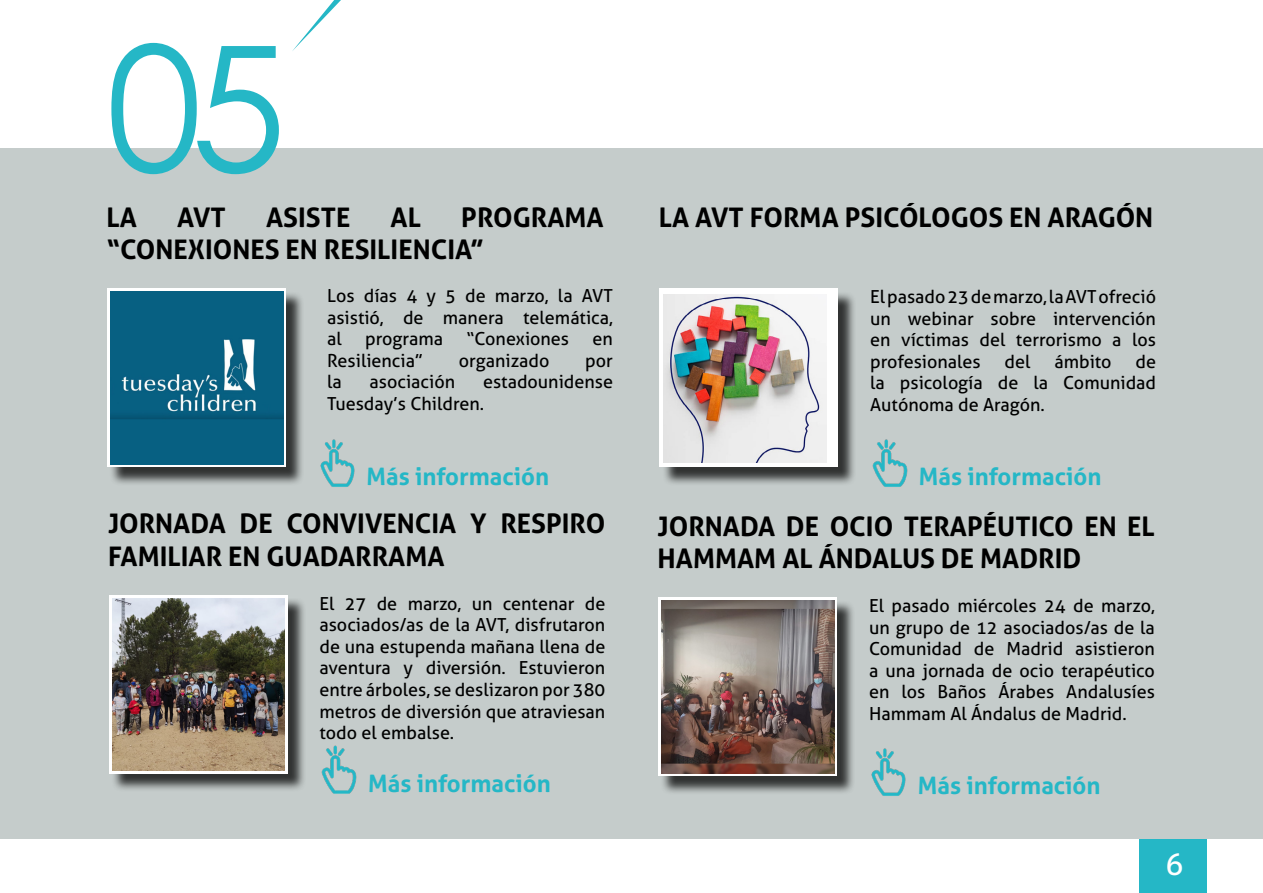
<style>
.page{position:relative;width:1263px;height:893px;background:#fff}
.page>*{position:absolute;margin:0;border:0;box-sizing:border-box;transform-origin:0 0}
.t1{font:174px "Century Gothic";color:#25b7c6}
.t2{font:30px "Aller";color:#fff}
.t3{font:700 27px/32.4px "Aller";color:#000}
.t4{font:700 24px "Aller";color:#25b7c6}
.t5{font:18px/21.6px "Aller";color:#000;text-align:justify}
</style>
<div class="page">
<div style="left:0;top:148px;width:1263px;height:690px;background:#c5cccb"></div>
<div style="left:1139px;top:839px;width:67px;height:54px;background:#25b7c6"></div>
<svg style="left:292px;top:0;width:49px;height:51px"></svg>
<div style="left:660px;top:600px;width:195px;height:195px;background:#000;opacity:.75"></div>
<svg style="left:658px;top:598px;width:179px;height:178px;fill:#fff"></svg>
<img style="left:871px;top:748px;width:35px;height:48px">
<img style="left:662px;top:601px;width:172px;height:172px">
<div style="left:111px;top:598px;width:195px;height:195px;background:#000;opacity:.75"></div>
<div style="left:109px;top:595px;width:178px;height:179px;background:#fff"></div>
<img style="left:321px;top:745px;width:36px;height:49px">
<img style="left:112px;top:598px;width:173px;height:173px">
<div style="left:662px;top:291px;width:194px;height:195px;background:#000;opacity:.75"></div>
<div style="left:659px;top:289px;width:179px;height:178px;background:#fff"></div>
<img style="left:872px;top:439px;width:36px;height:48px">
<img style="left:663px;top:295px;width:164px;height:168px">
<div style="left:109px;top:291px;width:195px;height:195px;background:#000;opacity:.75"></div>
<svg style="left:107px;top:289px;width:179px;height:178px;fill:#fff"></svg>
<img style="left:320px;top:439px;width:35px;height:48px">
<img style="left:111px;top:292px;width:172px;height:172px">
<h1 class="t1" style="left:106px;top:-13px;width:182px">05</h1>
<h3 class="t3" style="left:106px;top:201px;width:499px;text-indent:355px">PROGRAMA “CONEXIONES EN RESILIENCIA”</h3>
<p class="t5" style="left:327px;top:285px;width:287px">Los días 4 y 5 de marzo, la AVT asistió, de manera telemática, al</p>
<h3 class="t3" style="left:106px;top:201px;width:32px">LA</h3>
<h3 class="t3" style="left:177px;top:201px;width:50px">AVT</h3>
<h3 class="t3" style="left:266px;top:201px;width:86px">ASISTE</h3>
<h3 class="t3" style="left:391px;top:201px;width:32px">AL</h3>
<p class="t5" style="left:365px;top:328px;width:79px">programa</p>
<p class="t5" style="left:466px;top:328px;width:104px">“Conexiones</p>
<p class="t5" style="left:593px;top:328px;width:22px">en</p>
<p class="t5" style="left:327px;top:349px;width:97px">Resiliencia”</p>
<p class="t5" style="left:459px;top:349px;width:92px">organizado</p>
<p class="t5" style="left:585px;top:349px;width:29px">por</p>
<p class="t5" style="left:327px;top:371px;width:16px">la</p>
<p class="t5" style="left:370px;top:371px;width:87px">asociación</p>
<p class="t5" style="left:327px;top:371px;width:287px;text-indent:156px">estadounidense<br>Tuesday’s Children.</p>
<h3 class="t4" style="left:367px;top:462px;width:184px">Más información</h3>
<h3 class="t3" style="left:108px;top:507px;width:499px">JORNADA DE CONVIVENCIA Y RESPIRO<br>FAMILIAR EN GUADARRAMA</h3>
<p class="t5" style="left:319px;top:592px;width:287px">El 27 de marzo, un centenar de asociados/as de la AVT, disfrutaron de una estupenda mañana llena de aventura y diversión. Estuvieron entre árboles, se deslizaron por 380 metros de diversión que atraviesan todo el embalse.</p>
<h3 class="t4" style="left:368px;top:769px;width:184px">Más información</h3>
<h3 class="t3" style="left:659px;top:201px;width:496px">LA AVT FORMA PSICÓLOGOS EN ARAGÓN</h3>
<p class="t5" style="left:870px;top:286px;width:287px">El pasado 23 de marzo, la AVT ofreció un webinar sobre intervención en víctimas del terrorismo a los profesionales</p>
<p class="t5" style="left:870px;top:351px;width:287px;text-indent:265px">de la psicología de la Comunidad Autónoma de Aragón.</p>
<p class="t5" style="left:1005px;top:351px;width:27px">del</p>
<p class="t5" style="left:1054px;top:351px;width:59px">ámbito</p>
<h3 class="t4" style="left:919px;top:462px;width:184px">Más información</h3>
<h3 class="t3" style="left:658px;top:510px;width:499px">JORNADA DE OCIO TERAPÉUTICO EN EL<br>HAMMAM AL ÁNDALUS DE MADRID</h3>
<p class="t5" style="left:869px;top:595px;width:287px">El pasado miércoles 24 de marzo, un grupo de 12 asociados/as de la Comunidad de Madrid asistieron a una jornada de ocio terapéutico en los Baños Árabes Andalusíes Hammam Al Ándalus de Madrid.</p>
<h3 class="t4" style="left:918px;top:770px;width:184px">Más información</h3>
<h2 class="t2" style="left:1165px;top:846px;width:19px">6</h2>
</div>
